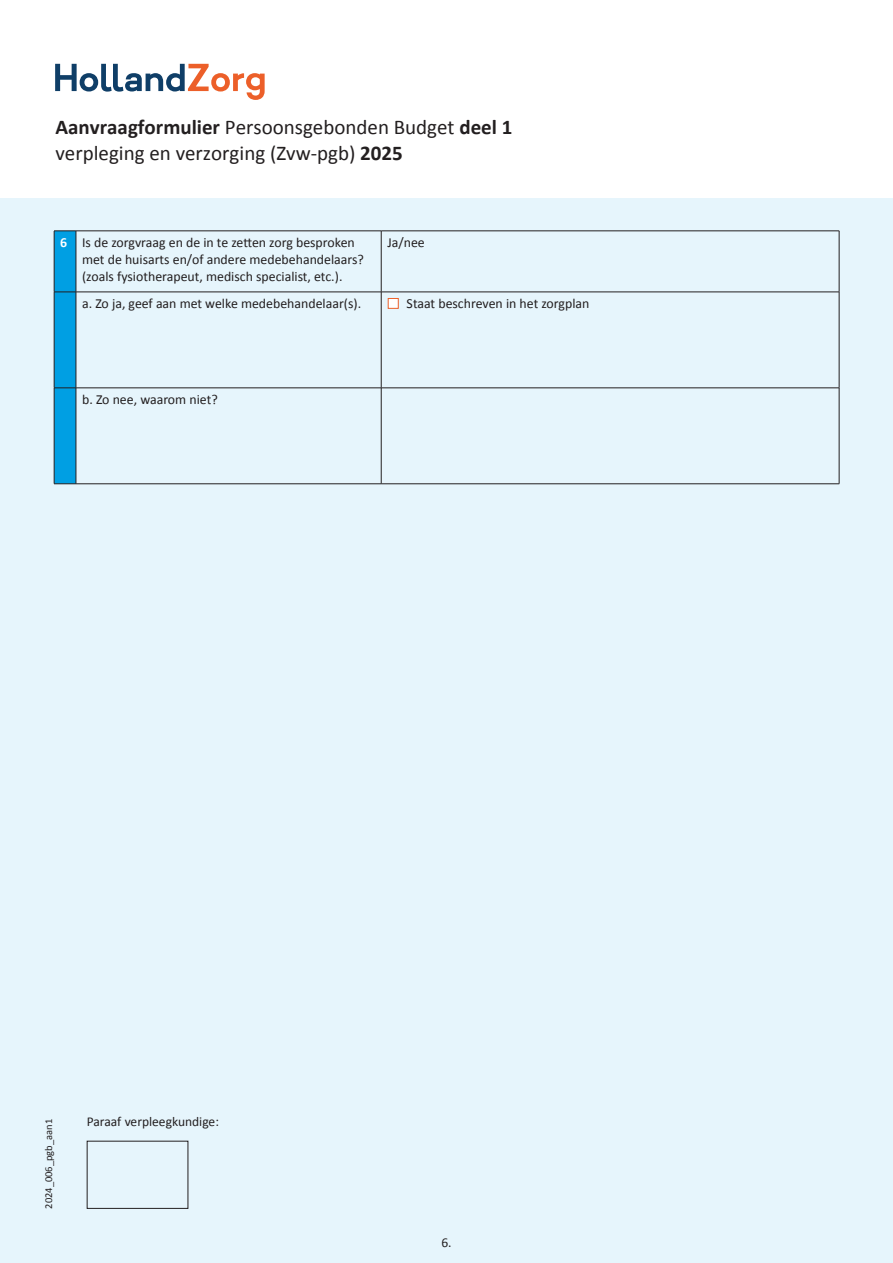
<style>
.page{position:relative;width:893px;height:1263px;background:#e6f5fc}
.page>*{position:absolute;margin:0;border:0;box-sizing:border-box;transform-origin:0 0}
.Calibri_bold_kop{font:21px/25.5px "Calibri";color:#231f20}
.t1{font:13.8px/16.6px "Calibri";color:#231f20}
.t2{font:700 13.8px "Calibri";color:#fff}
.BODY{font:13.5px "Calibri";color:#231f20}
.BODY-2{font:10.5px "Calibri";color:#231f20}
.s1{font-weight:700}
</style>
<div class="page">
<hr style="left:76px;top:231px;width:305px;height:1px;background:#231f20">
<hr style="left:76px;top:231px;width:1px;height:61px;background:#231f20">
<hr style="left:381px;top:231px;width:458px;height:1px;background:#231f20">
<hr style="left:381px;top:231px;width:1px;height:61px;background:#231f20">
<hr style="left:839px;top:231px;width:1px;height:61px;background:#231f20">
<hr style="left:76px;top:292px;width:305px;height:1px;background:#231f20">
<hr style="left:76px;top:292px;width:1px;height:96px;background:#231f20">
<hr style="left:381px;top:292px;width:458px;height:1px;background:#231f20">
<hr style="left:381px;top:292px;width:1px;height:96px;background:#231f20">
<hr style="left:839px;top:292px;width:1px;height:96px;background:#231f20">
<hr style="left:76px;top:388px;width:305px;height:1px;background:#231f20">
<hr style="left:76px;top:388px;width:1px;height:96px;background:#231f20">
<hr style="left:381px;top:388px;width:458px;height:1px;background:#231f20">
<hr style="left:381px;top:388px;width:1px;height:96px;background:#231f20">
<hr style="left:839px;top:388px;width:1px;height:96px;background:#231f20">
<svg style="left:54px;top:231px;width:22px;height:253px;background:#0396d6"></svg>
<hr style="left:76px;top:483px;width:305px;height:1px;background:#231f20">
<hr style="left:381px;top:483px;width:458px;height:1px;background:#231f20">
<div style="left:0;top:0;width:893px;height:198px;background:#fff"></div>
<div style="left:87px;top:1141px;width:101px;height:68px;border:1px solid #231f20"></div>
<div style="left:388px;top:298px;width:11px;height:11px;background:#fff;border:1px solid #eb612b"></div>
<svg style="left:55px;top:64px;width:210px;height:36px"></svg>
<p class="Calibri_bold_kop" style="left:56px;top:114px;width:458px"><span class="s1">Aanvraagformulier</span> Persoonsgebonden Budget <span class="s1">deel 1 </span>verpleging en verzorging (Zvw-pgb) <span class="s1">2025</span></p>
<p class="t2" style="left:60px;top:233px;width:9px">6</p>
<p class="t1" style="left:82px;top:234px;width:283px">Is de zorgvraag en de in te zetten zorg besproken met de huisarts en/of andere medebehandelaars? (zoals fysiotherapeut, medisch specialist, etc.).</p>
<p class="t1" style="left:387px;top:234px;width:39px">Ja/nee</p>
<p class="t1" style="left:82px;top:295px;width:281px">a. Zo ja, geef aan met welke medebehandelaar(s).</p>
<p class="t1" style="left:407px;top:295px;width:184px">Staat beschreven in het zorgplan</p>
<p class="t1" style="left:82px;top:391px;width:137px">b. Zo nee, waarom niet?</p>
<p class="BODY-2" style="left:41px;top:1209px;width:91px;rotate:-90deg">2024_006_pgb_aan1</p>
<p class="BODY" style="left:87px;top:1112px;width:134px">Paraaf verpleegkundige:</p>
<p class="BODY" style="left:441px;top:1233px;width:12px">6.</p>
</div>
